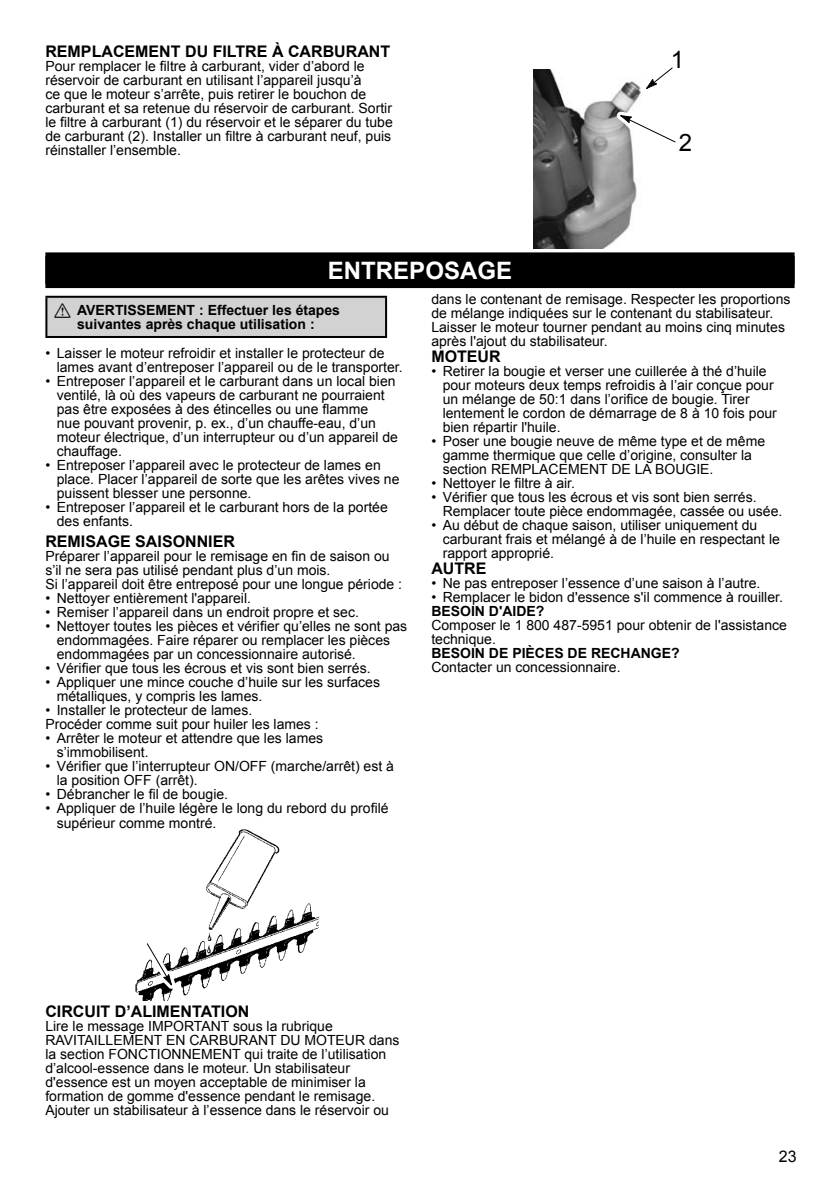
<style>
.page{position:relative;width:840px;height:1191px;background:#fff}
.page>*{position:absolute;margin:0;border:0;box-sizing:border-box;transform-origin:0 0}
.Section_Head{font:700 24px "Arial";color:#fff}
.t1{font:24px "Arial";color:#000}
.Subheading{font:700 16px "Arial";color:#000}
.t2{font:16px "Arial";color:#000}
.t3{font:14px/14px "Arial";color:#000}
.Bold_Text{font:700 14px/14px "Arial";color:#000;text-align:center}
.s1{font-family:"Haz Chem";font-weight:400}
</style>
<div class="page">
<img style="left:533px;top:70px;width:104px;height:178px">
<svg style="left:595px;top:67px;width:81px;height:85px"></svg>
<div style="left:45px;top:252px;width:749px;height:32px;background:#000"></div>
<div style="left:45px;top:256px;width:749px;height:32px;background:#000"></div>
<div style="left:46px;top:297px;width:340px;height:40px;background:#d2d2d2"></div>
<hr style="left:45px;top:296px;width:342px;height:2px;background:#000">
<hr style="left:45px;top:298px;width:2px;height:38px;background:#000">
<hr style="left:385px;top:298px;width:2px;height:38px;background:#000">
<hr style="left:45px;top:336px;width:342px;height:2px;background:#000">
<img style="left:135px;top:829px;width:184px;height:166px">
<svg style="left:138px;top:935px;width:48px;height:66px"></svg>
<p class="Subheading" style="left:45px;top:41px;width:346px">REMPLACEMENT DU FILTRE À CARBURANT</p>
<p class="t3" style="left:45px;top:59px;width:349px">Pour remplacer le filtre à carburant, vider d’abord le réservoir de carburant en utilisant l’appareil jusqu’à<br>ce que le moteur s’arrête, puis retirer le bouchon de carburant et sa retenue du réservoir de carburant. Sortir le filtre à carburant (1) du réservoir et le séparer du tube de carburant (2). Installer un filtre à carburant neuf, puis réinstaller l’ensemble.</p>
<p class="t1" style="left:670px;top:44px;width:15px">1</p>
<p class="t1" style="left:678px;top:127px;width:15px">2</p>
<p class="Section_Head" style="left:328px;top:254px;width:186px">ENTREPOSAGE</p>
<p class="Bold_Text" style="left:54px;top:303px;width:287px"><span class="s1">a</span> AVERTISSEMENT : Effectuer les étapes suivantes après chaque utilisation :</p>
<p class="t3" style="left:57px;top:346px;width:347px;text-indent:-11px">• Laisser le moteur refroidir et installer le protecteur de lames avant d’entreposer l’appareil ou de le transporter.</p>
<p class="t3" style="left:57px;top:374px;width:342px;text-indent:-11px">• Entreposer l’appareil et le carburant dans un local bien ventilé, là où des vapeurs de carburant ne pourraient pas être exposées à des étincelles ou une flamme<br>nue pouvant provenir, p. ex., d’un chauffe-eau, d’un moteur électrique, d’un interrupteur ou d’un appareil de chauffage.</p>
<p class="t3" style="left:57px;top:458px;width:344px;text-indent:-11px">• Entreposer l’appareil avec le protecteur de lames en place. Placer l’appareil de sorte que les arêtes vives ne puissent blesser une personne.</p>
<p class="t3" style="left:57px;top:500px;width:332px;text-indent:-11px">• Entreposer l’appareil et le carburant hors de la portée des enfants.</p>
<p class="Subheading" style="left:45px;top:531px;width:191px">REMISAGE SAISONNIER</p>
<p class="t3" style="left:45px;top:549px;width:345px">Préparer l’appareil pour le remisage en fin de saison ou s’il ne sera pas utilisé pendant plus d’un mois.</p>
<p class="t3" style="left:45px;top:577px;width:358px">Si l’appareil doit être entreposé pour une longue période :</p>
<p class="t3" style="left:45px;top:591px;width:207px">• Nettoyer entièrement l'appareil.</p>
<p class="t3" style="left:45px;top:605px;width:315px">• Remiser l’appareil dans un endroit propre et sec.</p>
<p class="t3" style="left:57px;top:619px;width:352px;text-indent:-11px">• Nettoyer toutes les pièces et vérifier qu’elles ne sont pas endommagées. Faire réparer ou remplacer les pièces endommagées par un concessionnaire autorisé.</p>
<p class="t3" style="left:45px;top:661px;width:326px">• Vérifier que tous les écrous et vis sont bien serrés.</p>
<p class="t3" style="left:57px;top:675px;width:324px;text-indent:-11px">• Appliquer une mince couche d’huile sur les surfaces métalliques, y compris les lames.</p>
<p class="t3" style="left:45px;top:703px;width:208px">• Installer le protecteur de lames.</p>
<p class="t3" style="left:45px;top:717px;width:275px">Procéder comme suit pour huiler les lames :</p>
<p class="t3" style="left:57px;top:731px;width:268px;text-indent:-11px">• Arrêter le moteur et attendre que les lames s’immobilisent.</p>
<p class="t3" style="left:57px;top:759px;width:338px;text-indent:-11px">• Vérifier que l’interrupteur ON/OFF (marche/arrêt) est à la position OFF (arrêt).</p>
<p class="t3" style="left:45px;top:787px;width:184px">• Débrancher le fil de bougie.</p>
<p class="t3" style="left:57px;top:801px;width:333px;text-indent:-11px">• Appliquer de l’huile légère le long du rebord du profilé supérieur comme montré.</p>
<p class="t3" style="left:431px;top:292px;width:360px">dans le contenant de remisage. Respecter les proportions de mélange indiquées sur le contenant du stabilisateur.<br>Laisser le moteur tourner pendant au moins cinq minutes après l'ajout du stabilisateur.</p>
<p class="Subheading" style="left:431px;top:346px;width:71px">MOTEUR</p>
<p class="t3" style="left:442px;top:364px;width:335px;text-indent:-11px">• Retirer la bougie et verser une cuillerée à thé d’huile pour moteurs deux temps refroidis à l’air conçue pour un mélange de 50:1 dans l’orifice de bougie. Tirer lentement le cordon de démarrage de 8 à 10 fois pour bien répartir l'huile.</p>
<p class="t3" style="left:442px;top:434px;width:324px;text-indent:-11px">• Poser une bougie neuve de même type et de même gamme thermique que celle d’origine, consulter la section REMPLACEMENT DE LA BOUGIE.</p>
<p class="t3" style="left:431px;top:476px;width:145px">• Nettoyer le filtre à air.</p>
<p class="t3" style="left:442px;top:490px;width:341px;text-indent:-11px">• Vérifier que tous les écrous et vis sont bien serrés.<br>Remplacer toute pièce endommagée, cassée ou usée.</p>
<p class="t3" style="left:442px;top:518px;width:338px;text-indent:-11px">• Au début de chaque saison, utiliser uniquement du carburant frais et mélangé à de l’huile en respectant le rapport approprié.</p>
<p class="Subheading" style="left:431px;top:558px;width:57px">AUTRE</p>
<p class="t3" style="left:431px;top:576px;width:330px">• Ne pas entreposer l’essence d’une saison à l’autre.</p>
<p class="t3" style="left:431px;top:590px;width:353px">• Remplacer le bidon d'essence s'il commence à rouiller.</p>
<p class="Bold_Text" style="left:431px;top:604px;width:115px">BESOIN D'AIDE?</p>
<p class="t3" style="left:431px;top:618px;width:357px">Composer le 1 800 487-5951 pour obtenir de l'assistance technique.</p>
<p class="Bold_Text" style="left:431px;top:646px;width:250px">BESOIN DE PIÈCES DE RECHANGE?</p>
<p class="t3" style="left:431px;top:660px;width:191px">Contacter un concessionnaire.</p>
<p class="Subheading" style="left:45px;top:1000px;width:205px">CIRCUIT D’ALIMENTATION</p>
<p class="t3" style="left:45px;top:1019px;width:355px">Lire le message IMPORTANT sous la rubrique RAVITAILLEMENT EN CARBURANT DU MOTEUR dans la section FONCTIONNEMENT qui traite de l’utilisation d’alcool-essence dans le moteur. Un stabilisateur d'essence est un moyen acceptable de minimiser la formation de gomme d'essence pendant le remisage.<br>Ajouter un stabilisateur à l’essence dans le réservoir ou</p>
<p class="t2" style="left:778px;top:1145px;width:19px">23</p>
</div>
